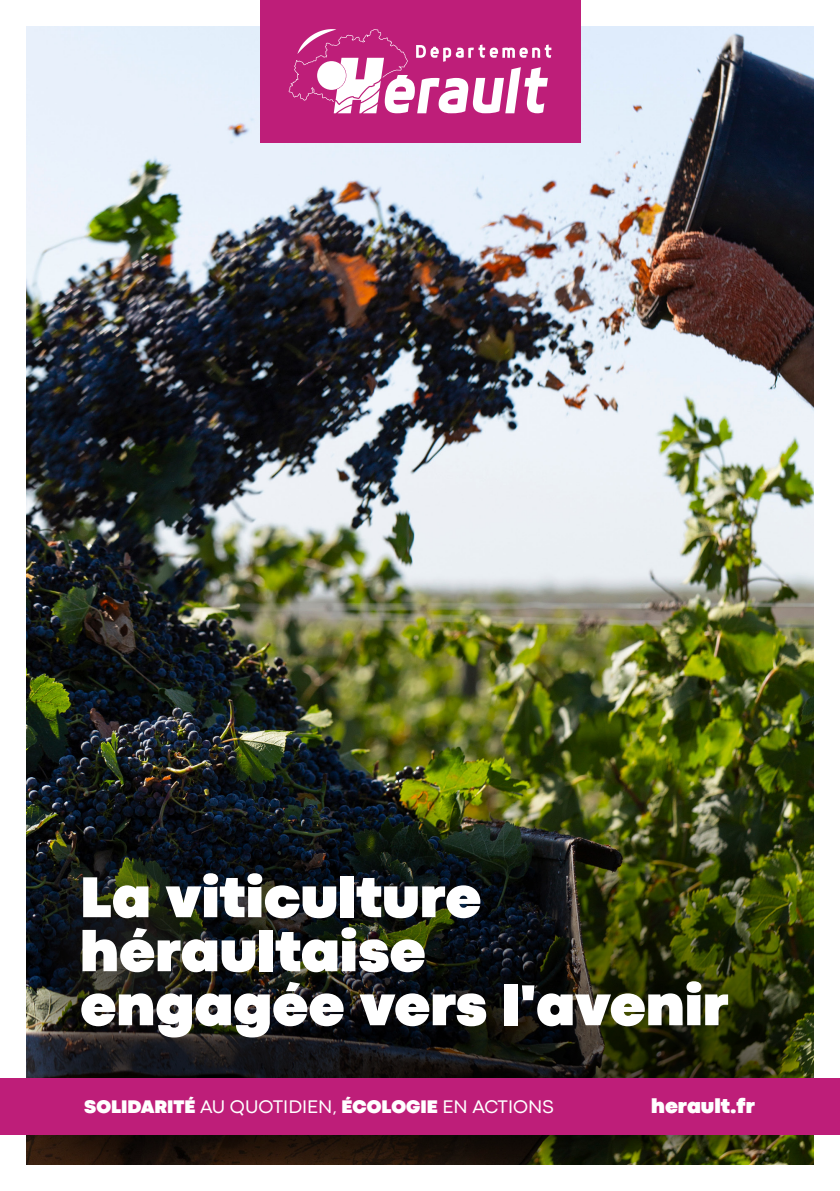
<style>
.page{position:relative;width:840px;height:1191px;background:#fff}
.page>*{position:absolute;margin:0;border:0;box-sizing:border-box;transform-origin:0 0}
.t1{font:900 60px/54px "Codec Pro";color:#fff}
.t2{font:900 21.4px "Codec Pro";color:#fff}
.t3{font:19px "Codec Pro";color:#fff}
.s1{font-weight:900}
</style>
<div class="page">
<img style="left:27px;top:27px;width:785px;height:755px">
<img style="left:27px;top:782px;width:785px;height:382px">
<svg style="left:37px;top:846px;width:186px;height:198px;background:#1b1d17"></svg>
<div style="left:0;top:1077px;width:839px;height:57px;background:#be1e79"></div>
<div style="left:260px;top:0;width:320px;height:142px;background:#be1e79"></div>
<svg style="left:288px;top:29px;width:263px;height:84px"></svg>
<div style="left:317px;top:61px;width:29px;height:29px;background:#fff;border-radius:50%"></div>
<p class="t1" style="left:80px;top:869px;width:402px">La viticulture héraultaise</p>
<p class="t1" style="left:80px;top:977px;width:649px">engagée vers l'avenir</p>
<p class="t3" style="left:84px;top:1094px;width:471px"><span class="s1">SOLIDARITÉ</span> AU QUOTIDIEN, <span class="s1">ÉCOLOGIE</span> EN ACTIONS</p>
<p class="t2" style="left:650px;top:1093px;width:105px">herault.fr</p>
</div>
